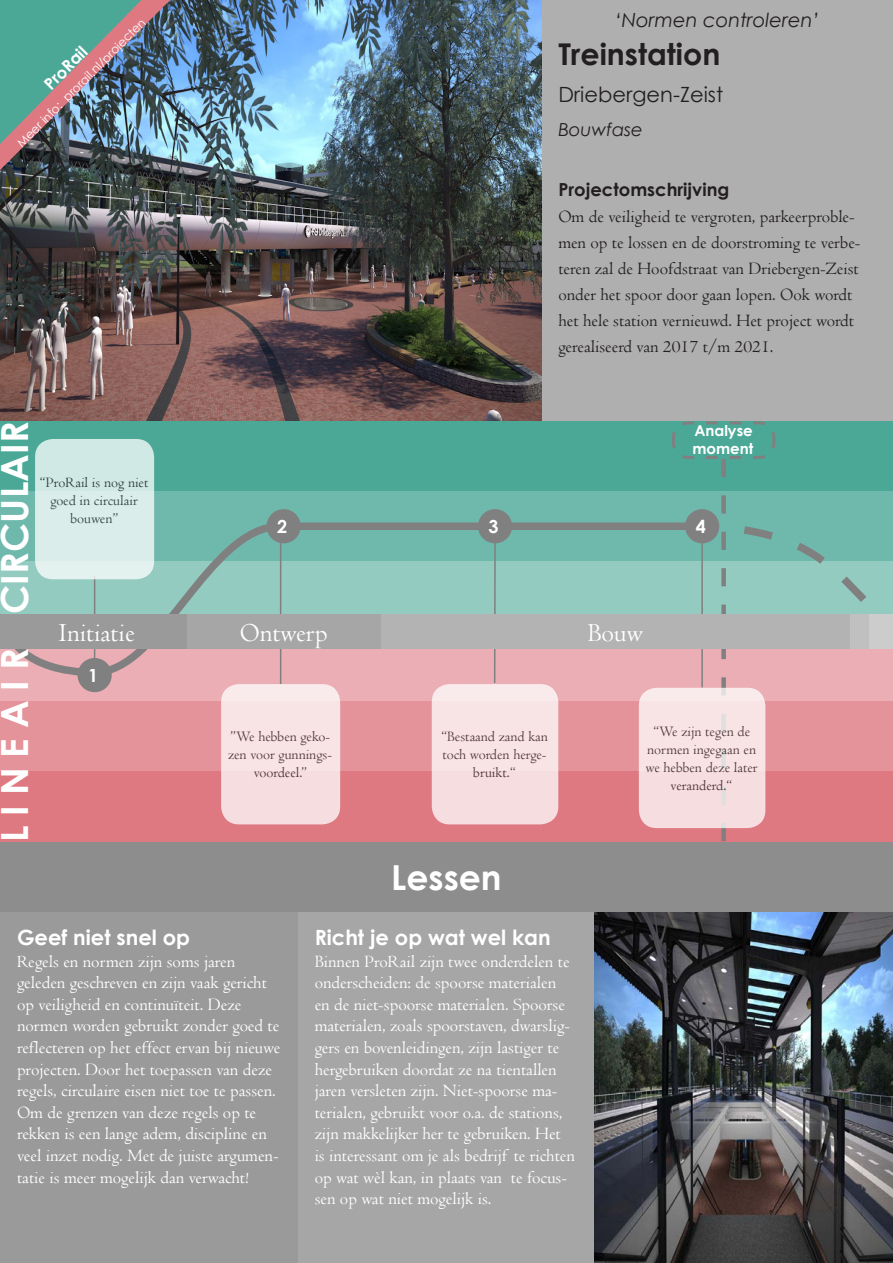
<style>
.page{position:relative;width:893px;height:1263px;background:#fff}
.page>*{position:absolute;margin:0;border:0;box-sizing:border-box;transform-origin:0 0}
.t1{font:700 37.5px "Century Gothic";letter-spacing:.01em;color:#fff}
.t2{font:700 37.5px "Century Gothic";letter-spacing:.265em;color:#fff}
.t3{font:700 34.5px "Century Gothic";color:#fff}
.t4{font:700 30px "Century Gothic";color:#231f20}
.t5{font:27px "Centaur";color:#fff}
.t6{font:700 21px "Century Gothic";color:#fff}
.t7{font:21px "Century Gothic";color:#231f20}
.t8{font:italic 19.5px "Century Gothic";color:#231f20}
.t9{font:18px/21.6px "Centaur";color:#fff}
.t10{font:18px/26px "Centaur";color:#231f20}
.t11{font:700 18px "Century Gothic";color:#231f20}
.t12{font:italic 18px "Century Gothic";color:#231f20}
.t13{font:700 18px "Century Gothic";color:#fff}
.t14{font:700 16.5px "Century Gothic";color:#fff}
.t15{font:15px/18px "Centaur";color:#231f20;text-align:center}
.t16{font:700 15px/18px "Century Gothic";color:#fff}
.t17{font:12px "Century Gothic";color:#fff}
</style>
<div class="page">
<div style="left:541px;top:0;width:352px;height:421px;background:#afafaf"></div>
<div style="left:0;top:421px;width:893px;height:70px;background:#4ba897"></div>
<div style="left:0;top:842px;width:893px;height:70px;background:#8d8d8d"></div>
<div style="left:0;top:491px;width:893px;height:70px;background:#6fb9ac"></div>
<div style="left:0;top:631px;width:893px;height:71px;background:#ebaeb4"></div>
<div style="left:0;top:702px;width:893px;height:70px;background:#e4939a"></div>
<div style="left:0;top:772px;width:893px;height:70px;background:#de7881"></div>
<svg style="left:1px;top:519px;width:669px;height:161px"></svg>
<svg style="left:670px;top:421px;width:223px;height:420px"></svg>
<div style="left:639px;top:688px;width:126px;height:140px;background:#f8e3e5;border-radius:18px"></div>
<hr style="left:701px;top:540px;width:2px;height:147px;background:#808080">
<div style="left:685px;top:509px;width:34px;height:34px;background:#808080;border-radius:50%"></div>
<div style="left:432px;top:684px;width:126px;height:140px;background:#f8e3e5;border-radius:18px"></div>
<div style="left:478px;top:509px;width:34px;height:34px;background:#808080;border-radius:50%"></div>
<hr style="left:494px;top:540px;width:2px;height:143px;background:#808080">
<hr style="left:280px;top:540px;width:1px;height:144px;background:#808080">
<div style="left:221px;top:684px;width:119px;height:140px;background:#f8e3e5;border-radius:18px"></div>
<div style="left:267px;top:509px;width:34px;height:34px;background:#808080;border-radius:50%"></div>
<hr style="left:94px;top:576px;width:1px;height:98px;background:#808080">
<div style="left:35px;top:439px;width:119px;height:140px;background:#daedea;border-radius:18px"></div>
<div style="left:77px;top:658px;width:35px;height:34px;background:#808080;border-radius:50%"></div>
<div style="left:0;top:614px;width:193px;height:34px;background:#9a9a9a"></div>
<div style="left:187px;top:614px;width:194px;height:34px;background:#a6a6a6"></div>
<div style="left:381px;top:614px;width:469px;height:34px;background:#b3b3b3"></div>
<div style="left:850px;top:614px;width:24px;height:34px;background:#c0c0c0"></div>
<div style="left:870px;top:614px;width:23px;height:34px;background:#ccc"></div>
<div style="left:0;top:912px;width:298px;height:351px;background:#9a9a9a"></div>
<div style="left:298px;top:912px;width:297px;height:351px;background:#a6a6a6"></div>
<img style="left:0;top:0;width:541px;height:421px">
<img style="left:0;top:0;width:170px;height:170px">
<img style="left:595px;top:912px;width:298px;height:351px">
<p class="t17" style="left:13px;top:139px;width:178px;rotate:-45deg">Meer info: prorail.nl/projecten</p>
<p class="t14" style="left:38px;top:78px;width:55px;rotate:-45deg">ProRail</p>
<p class="t8" style="left:615px;top:6px;width:206px">‘Normen controleren’</p>
<p class="t4" style="left:558px;top:31px;width:163px">Treinstation</p>
<p class="t7" style="left:558px;top:80px;width:166px">Driebergen-Zeist</p>
<p class="t12" style="left:558px;top:117px;width:86px">Bouwfase</p>
<p class="t11" style="left:558px;top:176px;width:172px">Projectomschrijving</p>
<p class="t10" style="left:558px;top:204px;width:304px">Om de veiligheid te vergroten, parkeerproble&shy;men op te lossen en de doorstroming te verbe&shy;teren zal de Hoofdstraat van Driebergen-Zeist onder het spoor door gaan lopen. Ook wordt het hele station vernieuwd. Het project wordt gerealiseerd van 2017 t/m 2021.</p>
<p class="t1" style="left:-14px;top:614px;width:195px;rotate:-90deg">CIRCULAIR</p>
<p class="t2" style="left:-14px;top:842px;width:195px;rotate:-90deg">LINEAIR</p>
<p class="t15" style="left:40px;top:473px;width:110px">“ProRail is nog niet goed in circulair bouwen”</p>
<p class="t13" style="left:277px;top:513px;width:12px">2</p>
<p class="t13" style="left:489px;top:513px;width:12px">3</p>
<p class="t5" style="left:59px;top:616px;width:78px">Initiatie</p>
<p class="t5" style="left:240px;top:616px;width:90px">Ontwerp</p>
<p class="t5" style="left:588px;top:616px;width:57px">Bouw</p>
<p class="t13" style="left:88px;top:662px;width:12px">1</p>
<p class="t16" style="left:692px;top:421px;width:62px">Analyse moment</p>
<p class="t13" style="left:696px;top:513px;width:12px">4</p>
<p class="t15" style="left:228px;top:727px;width:106px">”We hebben geko&shy;zen voor gunnings&shy;voordeel.”</p>
<p class="t15" style="left:441px;top:727px;width:108px">“Bestaand zand kan toch worden herge&shy;bruikt.“</p>
<p class="t3" style="left:391px;top:851px;width:112px">Lessen</p>
<p class="t15" style="left:646px;top:722px;width:113px">“We zijn tegen de normen ingegaan en we hebben deze later veranderd.“</p>
<p class="t6" style="left:17px;top:921px;width:175px">Geef niet snel op</p>
<p class="t9" style="left:17px;top:950px;width:265px">Regels en normen zijn soms jaren geleden geschreven en zijn vaak gericht op veiligheid en continuïteit. Deze normen worden gebruikt zonder goed te reflecteren op het effect ervan bij nieuwe projecten. Door het toepassen van deze regels, circulaire eisen niet toe te passen.<br>Om de grenzen van deze regels op te rekken is een lange adem, discipline en veel inzet nodig. Met de juiste argumen&shy;tatie is meer mogelijk dan verwacht!</p>
<p class="t6" style="left:315px;top:921px;width:238px">Richt je op wat wel kan</p>
<p class="t9" style="left:315px;top:950px;width:262px">Binnen ProRail zijn twee onderdelen te onderscheiden: de spoorse materialen en de niet-spoorse materialen. Spoorse materialen, zoals spoorstaven, dwarslig&shy;gers en bovenleidingen, zijn lastiger te hergebruiken doordat ze na tientallen jaren versleten zijn. Niet-spoorse ma&shy;terialen, gebruikt voor o.a. de stations, zijn makkelijker her te gebruiken. Het is interessant om je als bedrijf te richten op wat wèl kan, in plaats van te focus&shy;sen op wat niet mogelijk is.</p>
</div>
